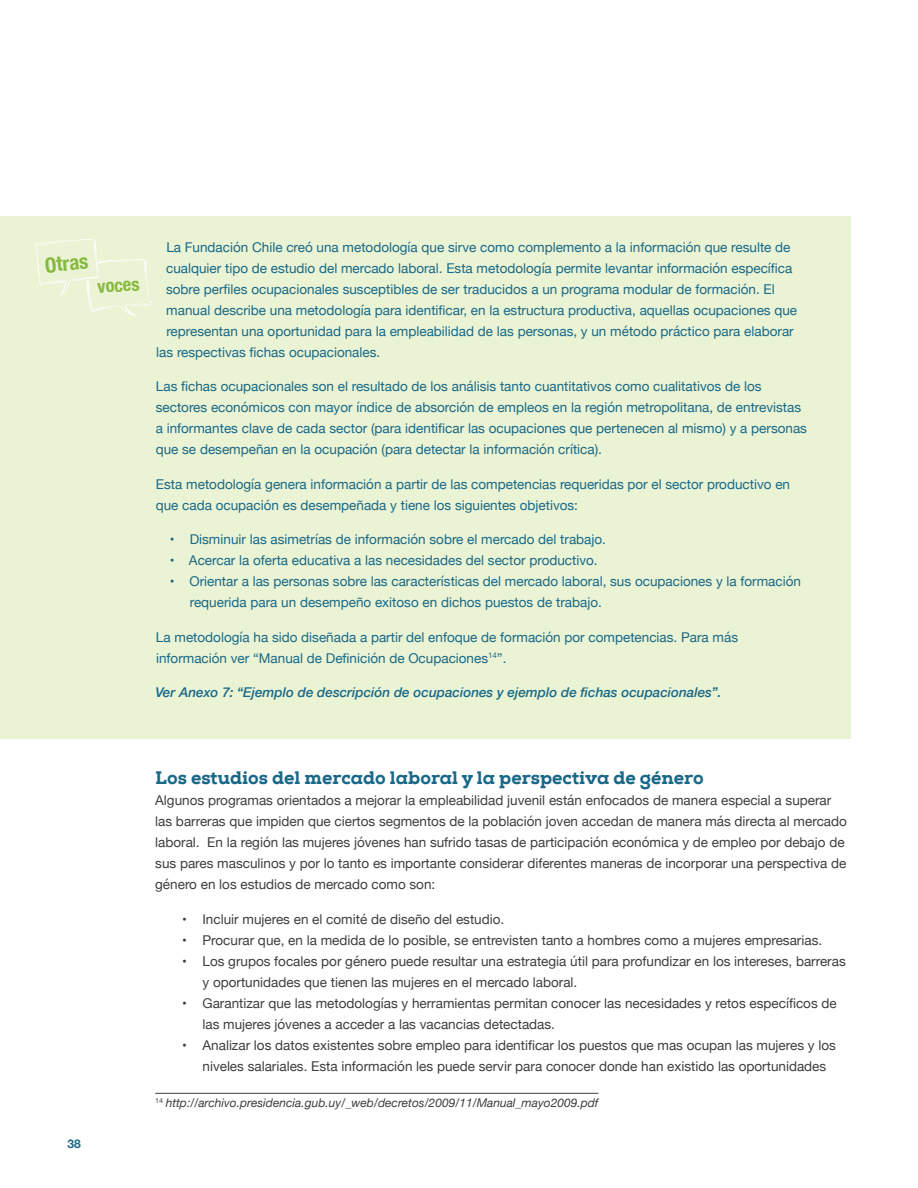
<style>
.page{position:relative;width:918px;height:1188px;background:#fff}
.page>*{position:absolute;margin:0;border:0;box-sizing:border-box;transform-origin:0 0}
.t1{font:700 condensed 20.55px "Helvetica Neue";color:#86b93f}
.t2{font:700 condensed 18.45px "Helvetica Neue";color:#86b93f}
.t3{font:800 18px "Nexa Slab";color:#196887}
.t4{font:13.5px/21px "Helvetica Neue";color:#196887}
.t5{font:13.5px/21px "Helvetica Neue";color:#3e3e3f}
.t6{font:italic 500 13.5px "Helvetica Neue";color:#196887}
.t7{font:italic 12px "Helvetica Neue";color:#3e3e3f}
.t8{font:700 12px "Helvetica Neue";color:#196887}
</style>
<div class="page">
<div style="left:0;top:216px;width:850px;height:523px;background:#eaf3d4"></div>
<svg style="left:35px;top:239px;width:117px;height:77px"></svg>
<hr style="left:155px;top:1093px;width:444px;height:1px;background:#3e3e3f">
<h1 class="t1" style="left:43px;top:248px;width:45px;rotate:-6deg">Otras</h1>
<h2 class="t2" style="left:96px;top:271px;width:44px;rotate:-4deg">voces</h2>
<p class="t4" style="left:166px;top:237px;width:626px">La Fundación Chile creó una metodología que sirve como complemento a la información que resulte de</p>
<p class="t4" style="left:166px;top:258px;width:628px">cualquier tipo de estudio del mercado laboral. Esta metodología permite levantar información específica</p>
<p class="t4" style="left:166px;top:279px;width:610px">sobre perfiles ocupacionales susceptibles de ser traducidos a un programa modular de formación. El</p>
<p class="t4" style="left:166px;top:300px;width:632px">manual describe una metodología para identificar, en la estructura productiva, aquellas ocupaciones que</p>
<p class="t4" style="left:166px;top:321px;width:629px">representan una oportunidad para la empleabilidad de las personas, y un método práctico para elaborar</p>
<p class="t4" style="left:156px;top:342px;width:226px">las respectivas fichas ocupacionales.</p>
<p class="t4" style="left:156px;top:377px;width:653px">Las fichas ocupacionales son el resultado de los análisis tanto cuantitativos como cualitativos de los sectores económicos con mayor índice de absorción de empleos en la región metropolitana, de entrevistas a informantes clave de cada sector (para identificar las ocupaciones que pertenecen al mismo) y a personas que se desempeñan en la ocupación (para detectar la información crítica).</p>
<p class="t4" style="left:156px;top:474px;width:636px">Esta metodología genera información a partir de las competencias requeridas por el sector productivo en que cada ocupación es desempeñada y tiene los siguientes objetivos:</p>
<p class="t4" style="left:170px;top:530px;width:438px">• Disminuir las asimetrías de información sobre el mercado del trabajo.</p>
<p class="t4" style="left:170px;top:551px;width:429px">• Acercar la oferta educativa a las necesidades del sector productivo.</p>
<p class="t4" style="left:190px;top:572px;width:613px;text-indent:-20px">• Orientar a las personas sobre las características del mercado laboral, sus ocupaciones y la formación requerida para un desempeño exitoso en dichos puestos de trabajo.</p>
<p class="t4" style="left:156px;top:627px;width:584px">La metodología ha sido diseñada a partir del enfoque de formación por competencias. Para más información ver “Manual de Definición de Ocupaciones<sup>14</sup>”.</p>
<p class="t6" style="left:156px;top:681px;width:568px">Ver Anexo 7: “Ejemplo de descripción de ocupaciones y ejemplo de fichas ocupacionales”.</p>
<p class="t8" style="left:68px;top:1134px;width:15px">38</p>
<h3 class="t3" style="left:155px;top:767px;width:550px">Los estudios del mercado laboral y la perspectiva de género</h3>
<p class="t5" style="left:155px;top:791px;width:693px">Algunos programas orientados a mejorar la empleabilidad juvenil están enfocados de manera especial a superar las barreras que impiden que ciertos segmentos de la población joven accedan de manera más directa al mercado laboral. En la región las mujeres jóvenes han sufrido tasas de participación económica y de empleo por debajo de sus pares masculinos y por lo tanto es importante considerar diferentes maneras de incorporar una perspectiva de género en los estudios de mercado como son:</p>
<p class="t5" style="left:182px;top:909px;width:324px">• Incluir mujeres en el comité de diseño del estudio.</p>
<p class="t5" style="left:182px;top:930px;width:641px">• Procurar que, en la medida de lo posible, se entrevisten tanto a hombres como a mujeres empresarias.</p>
<p class="t5" style="left:202px;top:951px;width:645px;text-indent:-20px">• Los grupos focales por género puede resultar una estrategia útil para profundizar en los intereses, barreras y oportunidades que tienen las mujeres en el mercado laboral.</p>
<p class="t5" style="left:202px;top:993px;width:636px;text-indent:-20px">• Garantizar que las metodologías y herramientas permitan conocer las necesidades y retos específicos de las mujeres jóvenes a acceder a las vacancias detectadas.</p>
<p class="t5" style="left:202px;top:1035px;width:635px;text-indent:-20px">• Analizar los datos existentes sobre empleo para identificar los puestos que mas ocupan las mujeres y los niveles salariales. Esta información les puede servir para conocer donde han existido las oportunidades</p>
<p class="t7" style="left:155px;top:1094px;width:445px"><sup>14</sup> http://archivo.presidencia.gub.uy/_web/decretos/2009/11/Manual_mayo2009.pdf</p>
</div>
